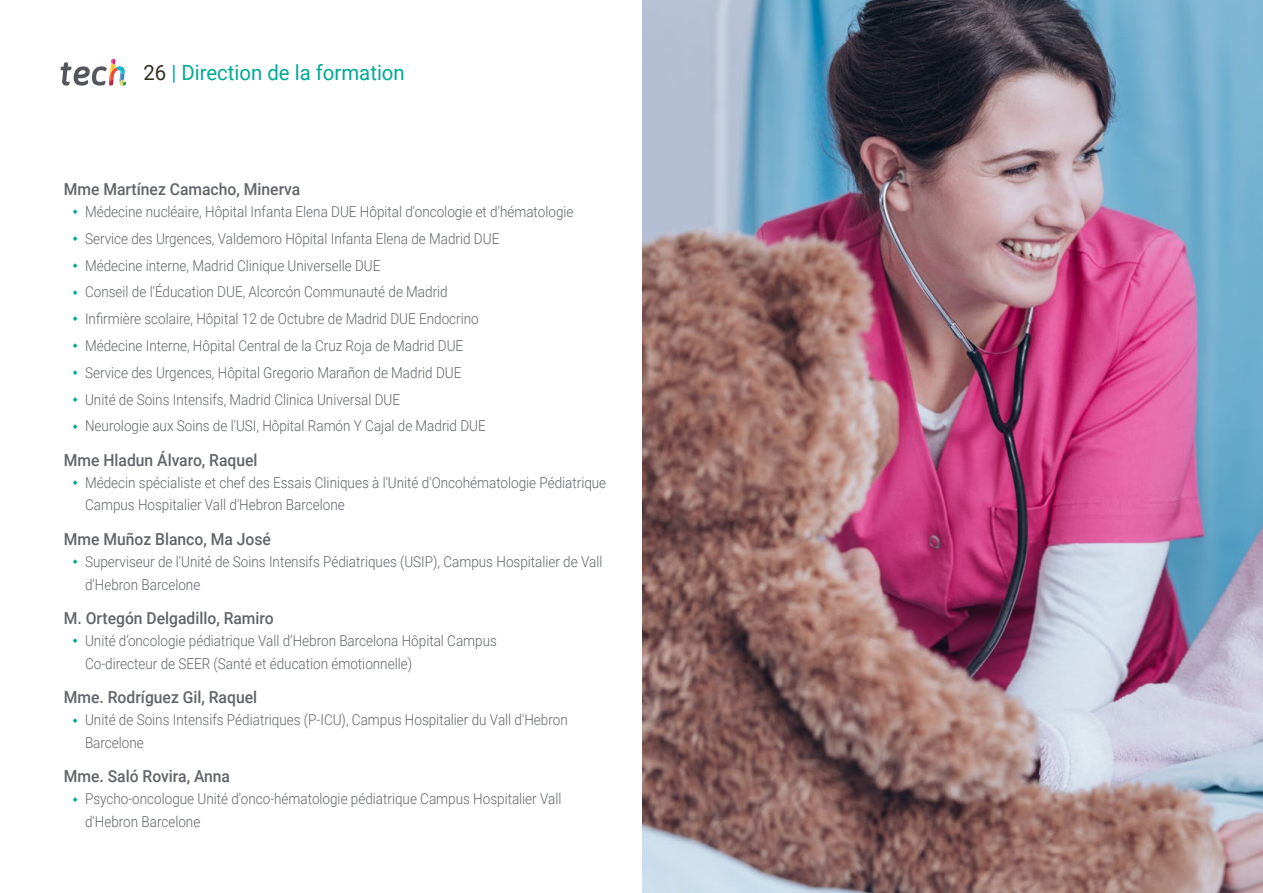
<style>
.page{position:relative;width:1263px;height:893px;background:#fff}
.page>*{position:absolute;margin:0;border:0;box-sizing:border-box;transform-origin:0 0}
.t1{font:21px "Roboto";color:#00a996}
.t2{font:500 16.5px "Roboto";color:#61646a;scale:.95 1}
.t3{font:300 15px/26.7px "Roboto";color:#61646a;scale:.9 1}
.s1{color:#312e20}
</style>
<div class="page">
<img style="left:642px;top:0;width:621px;height:893px">
<svg style="left:61px;top:59px;width:65px;height:27px"></svg>
<h1 class="t1" style="left:144px;top:57px;width:263px"><span class="s1">26</span> | Direction de la formation</h1>
<p class="t2" style="left:64px;top:177px;width:251px">Mme Martínez Camacho, Minerva</p>
<p class="t3" style="left:85px;top:198px;width:544px">Médecine nucléaire, Hôpital Infanta Elena DUE Hôpital d'oncologie et d'hématologie Service des Urgences, Valdemoro Hôpital Infanta Elena de Madrid DUE<br>Médecine interne, Madrid Clinique Universelle DUE<br>Conseil de l'Éducation DUE, Alcorcón Communauté de Madrid<br>Infirmière scolaire, Hôpital 12 de Octubre de Madrid DUE Endocrino<br>Médecine Interne, Hôpital Central de la Cruz Roja de Madrid DUE<br>Service des Urgences, Hôpital Gregorio Marañon de Madrid DUE<br>Unité de Soins Intensifs, Madrid Clinica Universal DUE<br>Neurologie aux Soins de l'USI, Hôpital Ramón Y Cajal de Madrid DUE</p>
<p class="t2" style="left:64px;top:448px;width:206px">Mme Hladun Álvaro, Raquel</p>
<p class="t3" style="left:85px;top:471px;width:581px;line-height:22.5px">Médecin spécialiste et chef des Essais Cliniques à l'Unité d'Oncohématologie Pédiatrique<br>Campus Hospitalier Vall d'Hebron Barcelone</p>
<p class="t2" style="left:64px;top:527px;width:215px">Mme Muñoz Blanco, Ma José</p>
<p class="t3" style="left:85px;top:550px;width:576px;line-height:22.5px">Superviseur de l'Unité de Soins Intensifs Pédiatriques (USIP), Campus Hospitalier de Vall d'Hebron Barcelone</p>
<p class="t2" style="left:64px;top:606px;width:222px">M. Ortegón Delgadillo, Ramiro</p>
<p class="t3" style="left:85px;top:629px;width:459px;line-height:22.5px">Unité d’oncologie pédiatrique Vall d’Hebron Barcelona Hôpital Campus<br>Co-directeur de SEER (Santé et éducation émotionnelle)</p>
<p class="t2" style="left:64px;top:685px;width:205px">Mme. Rodríguez Gil, Raquel</p>
<p class="t3" style="left:85px;top:708px;width:538px;line-height:22.5px">Unité de Soins Intensifs Pédiatriques (P-ICU), Campus Hospitalier du Vall d'Hebron<br>Barcelone</p>
<p class="t2" style="left:64px;top:765px;width:177px">Mme. Saló Rovira, Anna</p>
<p class="t3" style="left:85px;top:787px;width:531px;line-height:22.5px">Psycho-oncologue Unité d'onco-hématologie pédiatrique Campus Hospitalier Vall d'Hebron Barcelone</p>
</div>
